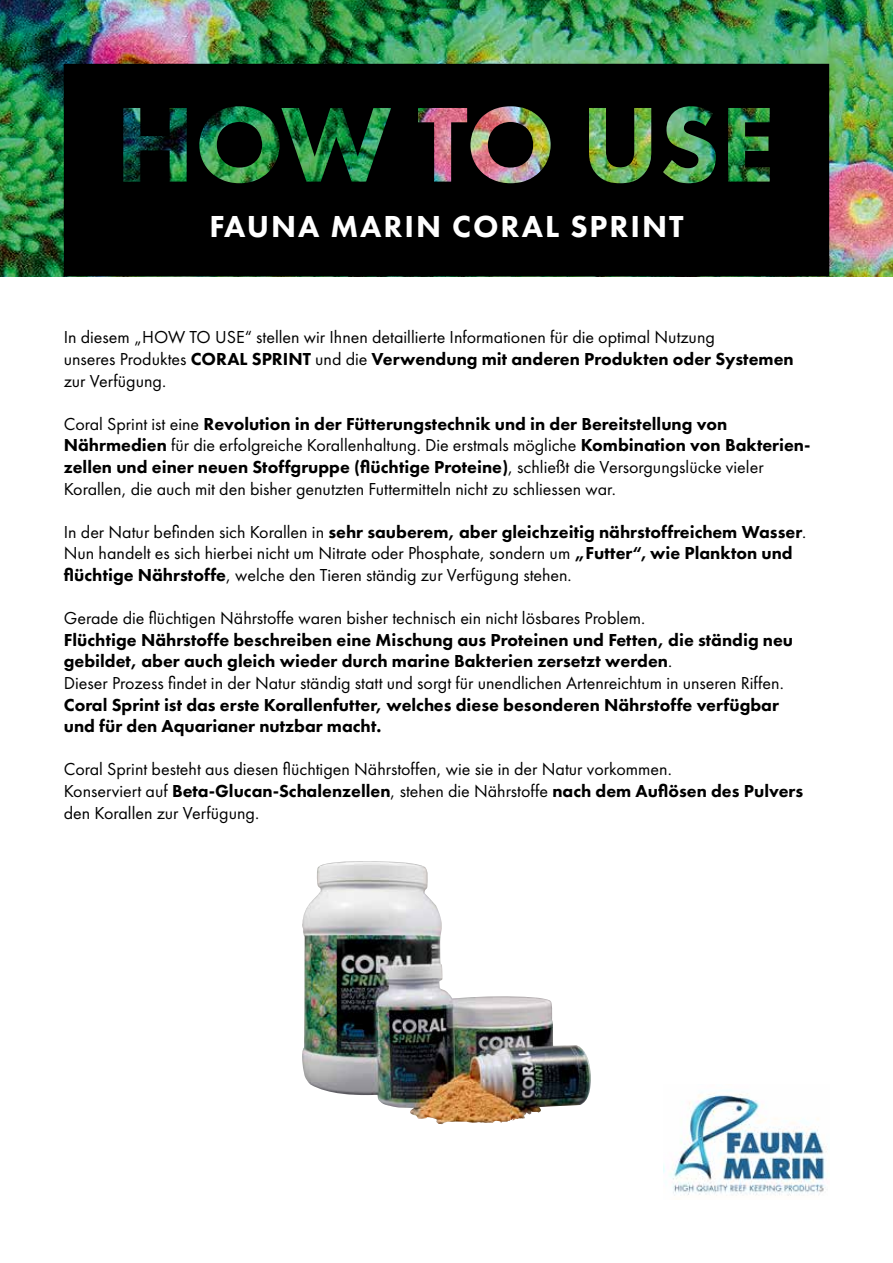
<style>
.page{position:relative;width:893px;height:1263px;background:#fff}
.page>*{position:absolute;margin:0;border:0;box-sizing:border-box;transform-origin:0 0}
.t1{font:800 31.5px "Futura PT";letter-spacing:.06em;color:#fff}
.t2{font:18px/21.6px "Futura PT";color:#000}
.t3{font:800 18px/21.6px "Futura PT";color:#000}
.s1{font-weight:800}
.s2{font-weight:400}
</style>
<div class="page">
<img style="left:663px;top:1090px;width:164px;height:106px">
<img style="left:0;top:0;width:893px;height:276px">
<svg style="left:64px;top:64px;width:765px;height:212px;background:#0c140c"></svg>
<img style="left:302px;top:861px;width:289px;height:263px">
<h1 class="t1" style="left:209px;top:206px;width:476px">FAUNA MARIN CORAL SPRINT</h1>
<p class="t2" style="left:64px;top:326px;width:731px">In diesem „HOW TO USE“ stellen wir Ihnen detaillierte Informationen für die optimal Nutzung<br>unseres Produktes <span class="s1">CORAL SPRINT</span> und die <span class="s1">Verwendung mit anderen Produkten oder Systemen </span>zur Verfügung.</p>
<p class="t2" style="left:64px;top:413px;width:748px">Coral Sprint ist eine <span class="s1">Revolution in der Fütterungstechnik und in der Bereitstellung von Nährmedien</span> für die erfolgreiche Korallenhaltung. Die erstmals mögliche <span class="s1">Kombination von Bakterien&shy;zellen und einer neuen Stoffgruppe (flüchtige Proteine)</span>, schließt die Versorgungslücke vieler Korallen, die auch mit den bisher genutzten Futtermitteln nicht zu schliessen war.</p>
<p class="t2" style="left:64px;top:521px;width:744px">In der Natur befinden sich Korallen in <span class="s1">sehr sauberem, aber gleichzeitig nährstoffreichem Wasser</span>.<br>Nun handelt es sich hierbei nicht um Nitrate oder Phosphate, sondern um <span class="s1">„Futter“, wie Plankton und flüchtige Nährstoffe</span>, welche den Tieren ständig zur Verfügung stehen.</p>
<p class="t2" style="left:64px;top:607px;width:583px">Gerade die flüchtigen Nährstoffe waren bisher technisch ein nicht lösbares Problem.</p>
<p class="t3" style="left:64px;top:629px;width:731px">Flüchtige Nährstoffe beschreiben eine Mischung aus Proteinen und Fetten, die ständig neu gebildet, aber auch gleich wieder durch marine Bakterien zersetzt werden<span class="s2">.<br>Dieser Prozess findet in der Natur ständig statt und sorgt für unendlichen Artenreichtum in unseren Riffen.</span></p>
<p class="t3" style="left:64px;top:693px;width:717px">Coral Sprint ist das erste Korallenfutter, welches diese besonderen Nährstoffe verfügbar und für den Aquarianer nutzbar macht.</p>
<p class="t2" style="left:64px;top:758px;width:741px">Coral Sprint besteht aus diesen flüchtigen Nährstoffen, wie sie in der Natur vorkommen.<br>Konserviert auf <span class="s1">Beta-Glucan-Schalenzellen</span>, stehen die Nährstoffe <span class="s1">nach dem Auflösen des Pulvers </span>den Korallen zur Verfügung.</p>
</div>
